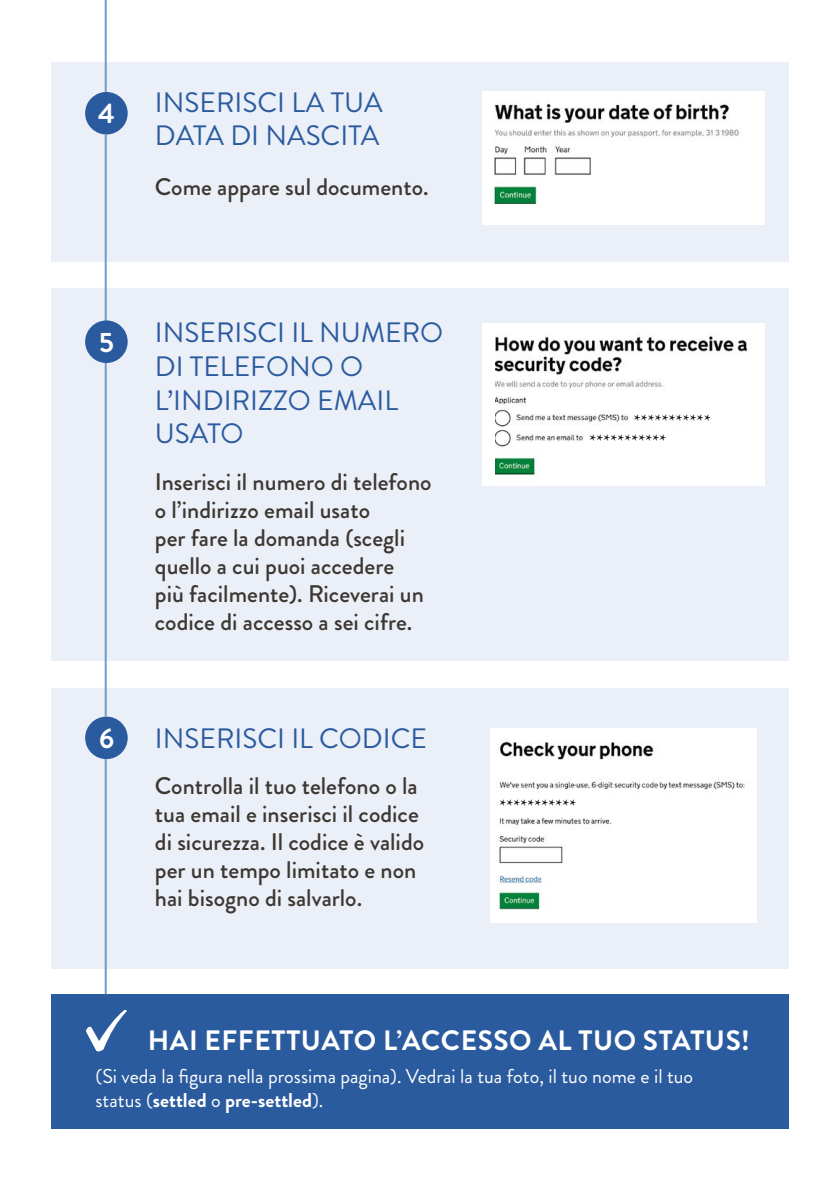
<style>
.page{position:relative;width:840px;height:1191px;background:#fff}
.page>*{position:absolute;margin:0;border:0;box-sizing:border-box;transform-origin:0 0}
.t1{font:28px/33.6px "Brandon Grotesque";color:#2b5b9f}
.t2{font:700 28px "Brandon Grotesque";letter-spacing:.02em;color:#fff}
.t3{font:500 24px/28px "Brandon Grotesque";color:#3d3732}
.t4{font:24px "Adobe Arabic";color:#000}
.t5{font:20px/24px "Brandon Grotesque";color:#fff}
.s1{font-weight:700}
</style>
<div class="page">
<div style="left:51px;top:62px;width:737px;height:200px;background:#ebeff8"></div>
<div style="left:51px;top:289px;width:737px;height:372px;background:#ebeff8"></div>
<div style="left:51px;top:688px;width:737px;height:281px;background:#ebeff8"></div>
<div style="left:51px;top:994px;width:737px;height:134px;background:#2b5b9f"></div>
<div style="left:85px;top:92px;width:43px;height:42px;background:#2b5b9f;border-radius:50%"></div>
<div style="left:85px;top:716px;width:43px;height:43px;background:#2b5b9f;border-radius:50%"></div>
<img style="left:482px;top:92px;width:282px;height:133px">
<div style="left:482px;top:323px;width:282px;height:163px;background:#fff"></div>
<img style="left:495px;top:333px;width:253px;height:142px">
<div style="left:629px;top:410px;width:81px;height:13px;background:#fff"></div>
<div style="left:584px;top:431px;width:105px;height:18px;background:#fff"></div>
<img style="left:490px;top:728px;width:266px;height:194px">
<div style="left:499px;top:795px;width:96px;height:16px;background:#fff"></div>
<svg style="left:86px;top:1009px;width:41px;height:43px"></svg>
<hr style="left:105px;top:0;width:2px;height:92px;background:#729bcd">
<hr style="left:105px;top:134px;width:2px;height:202px;background:#729bcd">
<hr style="left:105px;top:363px;width:2px;height:353px;background:#729bcd">
<hr style="left:105px;top:759px;width:2px;height:235px;background:#729bcd">
<div style="left:85px;top:320px;width:43px;height:43px;background:#2b5b9f;border-radius:50%"></div>
<p class="t2" style="left:98px;top:94px;width:18px">4</p>
<p class="t1" style="left:155px;top:86px;width:229px">INSERISCI LA TUA<br>DATA DI NASCITA</p>
<p class="t3" style="left:155px;top:173px;width:275px">Come appare sul documento.</p>
<p class="t2" style="left:99px;top:322px;width:16px">5</p>
<p class="t2" style="left:99px;top:718px;width:17px">6</p>
<p class="t1" style="left:155px;top:316px;width:290px">INSERISCI IL NUMERO<br>DI TELEFONO O<br>’L INDIRIZZO EMAIL<br>USATO</p>
<p class="t3" style="left:155px;top:468px;width:278px">Inserisci il numero di telefono<br>’lo indirizzo email usato<br>per fare la domanda (scegli quello a cui puoi accedere<br>più facilmente .) Riceverai un codice di accesso a sei cifre.</p>
<p class="t1" style="left:155px;top:721px;width:274px">INSERISCI IL CODICE</p>
<p class="t3" style="left:155px;top:772px;width:271px">Controlla il tuo telefono lao tua email e inserisci il codice di sicurezza Il. codice è valido per un tempo limitato e non hai bisogno di salvarlo.</p>
<p class="t4" style="left:633px;top:404px;width:79px">***********</p>
<p class="t4" style="left:589px;top:424px;width:79px">***********</p>
<p class="t4" style="left:499px;top:788px;width:79px">***********</p>
<p class="t2" style="left:148px;top:1021px;width:603px">HAI EFFETTUATO ’L ACCESSO AL TUO STATUS!</p>
<p class="t5" style="left:95px;top:1064px;width:599px">(Si veda la figura nella prossima pagina .) Vedrai la tua foto il, tuo nome ile tuo status (<span class="s1">settled</span> o <span class="s1">pre-settled</span> .(</p>
</div>
